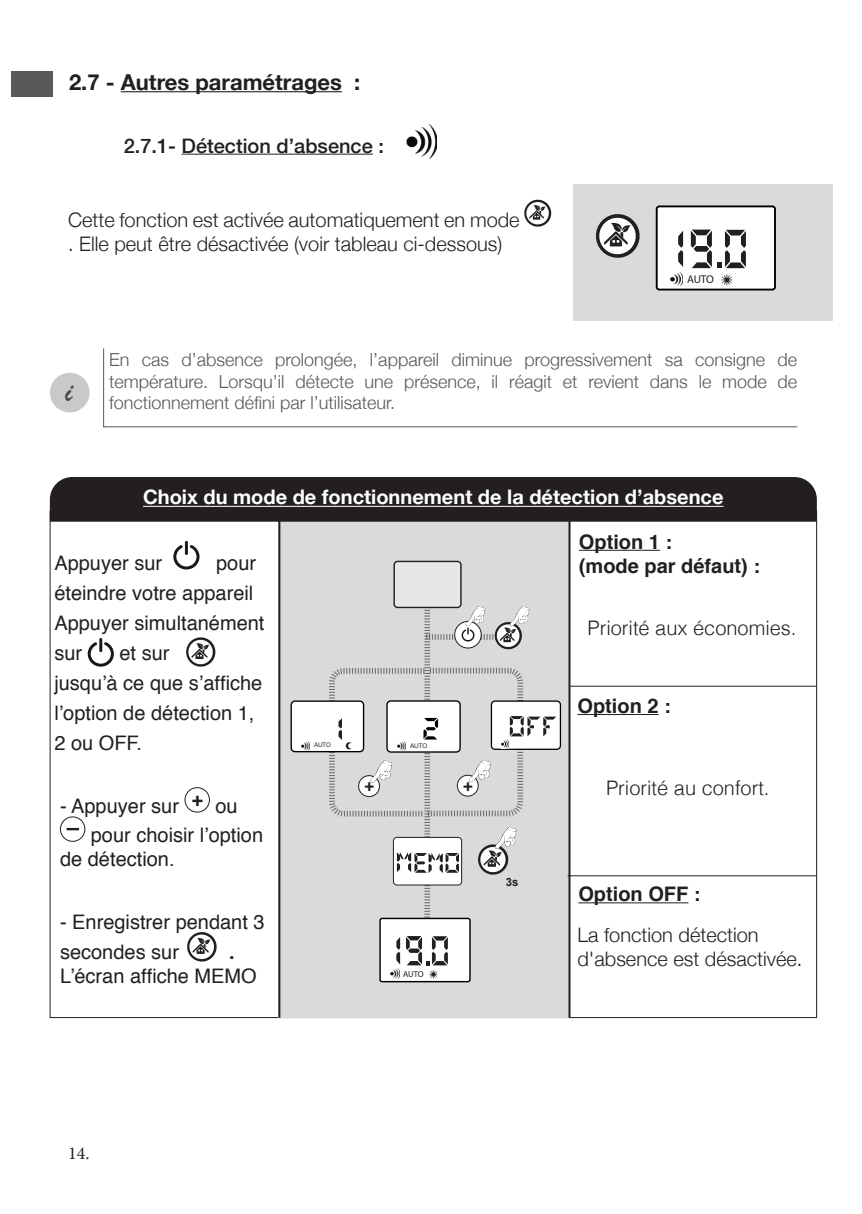
<style>
.page{position:relative;width:862px;height:1214px;background:#fff}
.page>*{position:absolute;margin:0;border:0;box-sizing:border-box;transform-origin:0 0}
.t1{font:32px "Brush Script";color:#464749}
.t2{font:700 22px "Helvetica Neue";color:#231f20}
.t3{font:20px/30px "Helvetica";color:#231f20}
.t4{font:300 20px/24px "Helvetica Neue";color:#231f20}
.t5{font:700 20px "Helvetica Neue";color:#fff}
.t6{font:700 20px "Helvetica";color:#231f20}
.t7{font:300 20px "Helvetica";color:#231f20}
.t8{font:500 20px "Helvetica Neue";color:#231f20}
.t9{font:700 19.2px "Helvetica";color:#231f20}
.t10{font:300 18px/21.6px "Helvetica Neue";color:#55585c;text-align:justify}
.t11{font:18px "Minion Pro";color:#231f20}
.t12{font:700 16.4px "Helvetica";color:#231f20}
.t13{font:15px "Myriad Pro";color:#231f20}
.t14{font:700 11.4px "Arial";color:#231f20}
.t15{font:11.2px "Myriad Pro";letter-spacing:-.025em;color:#231f20}
.t16{font:8.6px "Myriad Pro";color:#231f20}
.t17{font:6.4px "Helvetica Neue";color:#231f20}
.t18{font:6.2px "Helvetica Neue";color:#231f20}
</style>
<div class="page">
<hr style="left:182px;top:154px;width:191px;height:1px;background:#231f20">
<svg style="left:103px;top:348px;width:695px;height:79px"></svg>
<img style="left:407px;top:125px;width:29px;height:34px">
<div style="left:573px;top:184px;width:259px;height:136px;background:#d9dadb"></div>
<svg style="left:596px;top:214px;width:44px;height:44px"></svg>
<div style="left:657px;top:206px;width:118px;height:83px;background:#fff;border-radius:3px"></div>
<div style="left:656px;top:205px;width:120px;height:85px;border:2px solid #000002;border-radius:3px"></div>
<svg style="left:691px;top:229px;width:55px;height:39px"></svg>
<svg style="left:721px;top:274px;width:11px;height:11px"></svg>
<svg style="left:670px;top:231px;width:13px;height:54px"></svg>
<div style="left:50px;top:373px;width:40px;height:39px;background:#c7c9cb;border-radius:50%"></div>
<div style="left:278px;top:512px;width:291px;height:505px;background:#d9dadb"></div>
<svg style="left:173px;top:544px;width:26px;height:25px"></svg>
<hr style="left:185px;top:541px;width:3px;height:14px;background:#1a171b">
<svg style="left:88px;top:642px;width:26px;height:24px"></svg>
<hr style="left:99px;top:638px;width:3px;height:14px;background:#1a171b">
<svg style="left:186px;top:637px;width:30px;height:30px"></svg>
<div style="left:185px;top:787px;width:25px;height:25px;border:1px solid #231f20;border-radius:50%"></div>
<div style="left:60px;top:816px;width:25px;height:25px;border:1px solid #231f20;border-radius:50%"></div>
<svg style="left:67px;top:827px;width:12px;height:3px"></svg>
<div style="left:50px;top:477px;width:767px;height:44px;background:#231f20"></div>
<hr style="left:278px;top:512px;width:2px;height:505px;background:#231f20">
<hr style="left:143px;top:506px;width:580px;height:1px;background:#fff">
<hr style="left:568px;top:519px;width:2px;height:498px;background:#231f20">
<hr style="left:579px;top:549px;width:81px;height:1px;background:#231f20">
<hr style="left:577px;top:714px;width:81px;height:1px;background:#231f20">
<hr style="left:578px;top:902px;width:110px;height:1px;background:#231f20">
<hr style="left:570px;top:685px;width:247px;height:1px;background:#231f20">
<hr style="left:567px;top:875px;width:249px;height:1px;background:#231f20">
<svg style="left:187px;top:932px;width:30px;height:30px"></svg>
<div style="left:380px;top:918px;width:90px;height:63px;background:#fff;border-radius:2px"></div>
<div style="left:379px;top:917px;width:92px;height:65px;border:1px solid #000002;border-radius:2px"></div>
<svg style="left:406px;top:936px;width:42px;height:42px"></svg>
<svg style="left:391px;top:937px;width:9px;height:41px"></svg>
<div style="left:394px;top:561px;width:67px;height:46px;background:#e6e7e9;border-radius:3px"></div>
<div style="left:393px;top:560px;width:68px;height:48px;border:1px solid #231f20;border-radius:3px"></div>
<svg style="left:524px;top:199px;width:28px;height:28px"></svg>
<div style="left:11px;top:71px;width:42px;height:26px;background:#57585a"></div>
<hr style="left:121px;top:91px;width:221px;height:1px;background:#231f20">
<div style="left:291px;top:701px;width:72px;height:50px;background:#fff;border-radius:4px"></div>
<div style="left:290px;top:700px;width:74px;height:52px;border:1px solid #000;border-radius:4px"></div>
<svg style="left:302px;top:741px;width:7px;height:9px"></svg>
<div style="left:491px;top:701px;width:69px;height:48px;background:#fff;border-radius:4px"></div>
<div style="left:491px;top:700px;width:70px;height:49px;border:1px solid #000;border-radius:4px"></div>
<svg style="left:328px;top:592px;width:228px;height:334px"></svg>
<p class="t2" style="left:69px;top:68px;width:293px">2.7 - Autres paramétrages :</p>
<p class="t8" style="left:124px;top:133px;width:262px">2.7.1- Détection d’absence :</p>
<p class="t4" style="left:68px;top:207px;width:453px">Cette fonction est activée automatiquement en mode . Elle peut être désactivée (voir tableau ci-dessous)</p>
<p class="t15" style="left:687px;top:272px;width:28px">AUTO</p>
<p class="t1" style="left:65px;top:370px;width:9px">i</p>
<p class="t10" style="left:109px;top:348px;width:690px">En cas d’absence prolongée, l’appareil diminue progressivement sa consigne de température. Lorsqu’il détecte une présence, il réagit et revient dans le mode de fonctionnement défini par l’utilisateur.</p>
<p class="t5" style="left:143px;top:485px;width:582px">Choix du mode de fonctionnement de la détection d’absence</p>
<p class="t3" style="left:54px;top:548px;width:109px">Appuyer sur</p>
<p class="t3" style="left:54px;top:548px;width:203px;text-align:right">pour<br>éteindre votre appareil</p>
<p class="t3" style="left:54px;top:608px;width:212px">Appuyer simultanément sur</p>
<p class="t3" style="left:54px;top:638px;width:209px;text-indent:65px">et sur<br>jusqu’à ce que s’affiche l’option de détection 1,<br>2 ou OFF.</p>
<p class="t3" style="left:60px;top:791px;width:120px">- Appuyer sur</p>
<p class="t9" style="left:192px;top:783px;width:13px">+</p>
<p class="t3" style="left:91px;top:791px;width:174px;line-height:29.2px;text-indent:125px">ou pour choisir l’option</p>
<p class="t3" style="left:60px;top:844px;width:116px">de détection.</p>
<p class="t3" style="left:60px;top:907px;width:206px">- Enregistrer pendant 3 secondes sur</p>
<p class="t6" style="left:229px;top:936px;width:7px">.</p>
<p class="t3" style="left:60px;top:961px;width:198px">L’écran affiche MEMO</p>
<p class="t18" style="left:314px;top:741px;width:18px">AUTO</p>
<p class="t17" style="left:410px;top:741px;width:19px">AUTO</p>
<p class="t12" style="left:364px;top:772px;width:11px">+</p>
<p class="t12" style="left:463px;top:771px;width:11px">+</p>
<p class="t16" style="left:403px;top:968px;width:22px">AUTO</p>
<p class="t14" style="left:506px;top:873px;width:14px">3s</p>
<p class="t6" style="left:579px;top:525px;width:95px">Option 1 :</p>
<p class="t6" style="left:579px;top:549px;width:183px">(mode par défaut) :</p>
<p class="t16" style="left:726px;top:560px;width:56px">consommation</p>
<p class="t15" style="left:687px;top:568px;width:28px">AUTO</p>
<p class="t7" style="left:587px;top:610px;width:210px">Priorité aux économies.</p>
<p class="t6" style="left:577px;top:689px;width:95px">Option 2 :</p>
<p class="t7" style="left:606px;top:770px;width:165px">Priorité au confort.</p>
<p class="t6" style="left:578px;top:878px;width:124px">Option OFF :</p>
<p class="t13" style="left:663px;top:922px;width:38px">Mode</p>
<p class="t4" style="left:577px;top:922px;width:226px">La fonction détection d'absence est désactivée.</p>
<p class="t15" style="left:700px;top:930px;width:28px">AUTO</p>
<p class="t11" style="left:68px;top:1140px;width:23px">14.</p>
</div>
